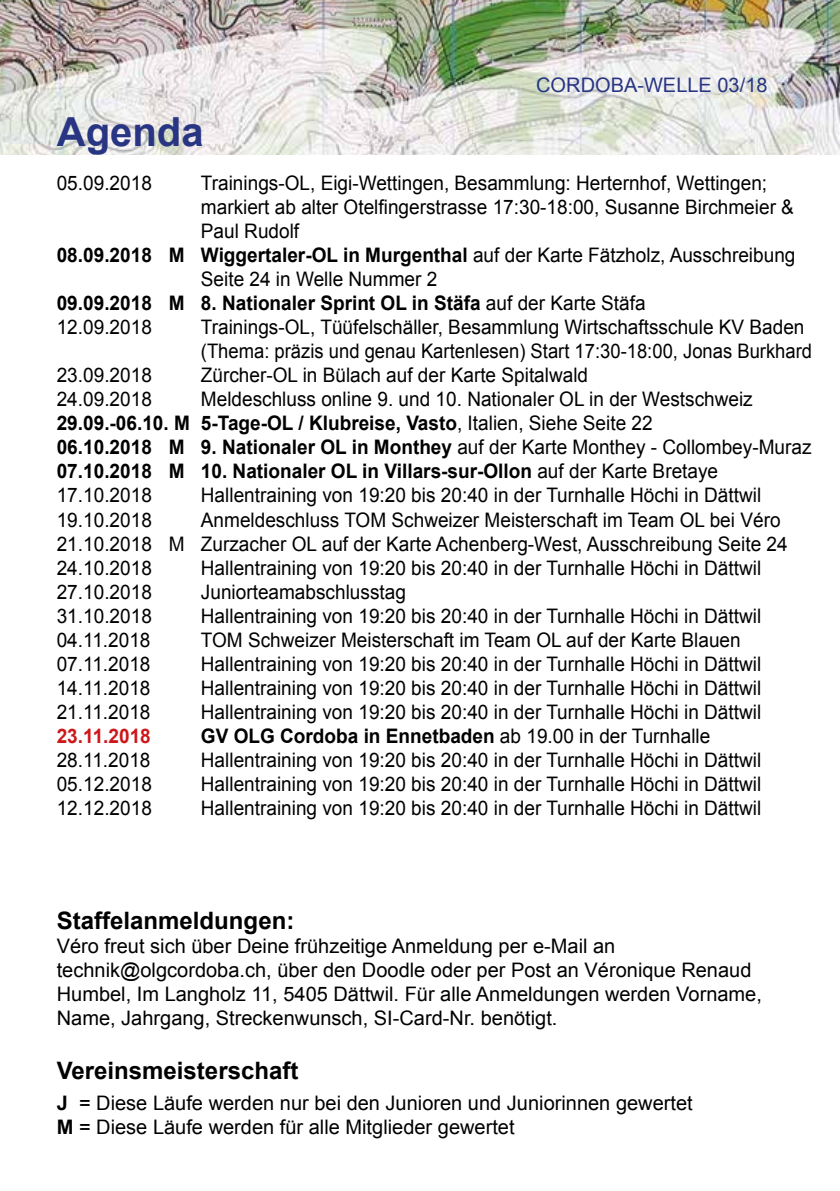
<style>
.page{position:relative;width:840px;height:1191px;background:#fff}
.page>*{position:absolute;margin:0;border:0;box-sizing:border-box;transform-origin:0 0}
.t1{font:700 40px "Arial";color:#283583}
.t2{font:700 24px "Arial";color:#000}
.t3{font:20px/24px "Arial";color:#000;scale:.95 1}
.t4{font:20px/24px "Arial";color:#000}
.t5{font:700 20px "Arial";color:#000;scale:.95 1}
.t6{font:20px "Arial";color:#283583}
.t7{font:700 20px "Arial";color:#cd171a;scale:.95 1}
.s1{font-weight:400}
.s2{font-weight:700}
</style>
<div class="page">
<img style="left:0;top:0;width:839px;height:154px">
<h1 class="t1" style="left:57px;top:105px;width:148px">Agenda</h1>
<p class="t6" style="left:536px;top:72px;width:233px">CORDOBA-WELLE 03/18</p>
<p class="t3" style="left:57px;top:171px;width:102px">05.09.2018</p>
<p class="t3" style="left:201px;top:171px;width:597px">Trainings-OL, Eigi-Wettingen, Besammlung: Herternhof, Wettingen;</p>
<p class="t3" style="left:201px;top:195px;width:625px">markiert ab alter Otelfingerstrasse 17:30-18:00, Susanne Birchmeier &amp;</p>
<p class="t3" style="left:201px;top:219px;width:105px">Paul Rudolf</p>
<p class="t5" style="left:57px;top:242px;width:778px">08.09.2018 M Wiggertaler-OL in Murgenthal <span class="s1">auf der Karte Fätzholz, Ausschreibung</span></p>
<p class="t3" style="left:201px;top:267px;width:250px">Seite 24 in Welle Nummer 2</p>
<p class="t5" style="left:57px;top:290px;width:621px">09.09.2018 M 8. Nationaler Sprint OL in Stäfa <span class="s1">auf der Karte Stäfa</span></p>
<p class="t3" style="left:57px;top:315px;width:102px">12.09.2018</p>
<p class="t3" style="left:201px;top:315px;width:644px">Trainings-OL, Tüüfelschäller, Besammlung Wirtschaftsschule KV Baden (Thema: präzis und genau Kartenlesen) Start 17:30-18:00, Jonas Burkhard</p>
<p class="t3" style="left:57px;top:363px;width:102px">23.09.2018</p>
<p class="t3" style="left:201px;top:363px;width:409px">Zürcher-OL in Bülach auf der Karte Spitalwald</p>
<p class="t3" style="left:57px;top:387px;width:102px">24.09.2018</p>
<p class="t3" style="left:57px;top:387px;width:795px;text-indent:144px">Meldeschluss online 9. und 10. Nationaler OL in der Westschweiz <span class="s2">29.09.-06.10. M 5-Tage-OL / Klubreise, Vasto</span>, Italien, Siehe Seite 22<br><span class="s2">06.10.2018 M 9. Nationaler OL in Monthey</span> auf der Karte Monthey - Collombey-Muraz <span class="s2">07.10.2018 M 10. Nationaler OL in Villars-sur-Ollon</span> auf der Karte Bretaye 17.10.2018</p>
<p class="t3" style="left:201px;top:483px;width:591px">Hallentraining von 19:20 bis 20:40 in der Turnhalle Höchi in Dättwil</p>
<p class="t3" style="left:57px;top:507px;width:770px;text-indent:144px">Anmeldeschluss TOM Schweizer Meisterschaft im Team OL bei Véro<br>21.10.2018 M Zurzacher OL auf der Karte Achenberg-West, Ausschreibung Seite 24<br>24.10.2018</p>
<p class="t3" style="left:57px;top:507px;width:102px">19.10.2018</p>
<p class="t3" style="left:201px;top:555px;width:591px">Hallentraining von 19:20 bis 20:40 in der Turnhalle Höchi in Dättwil</p>
<p class="t3" style="left:57px;top:579px;width:102px">27.10.2018</p>
<p class="t3" style="left:201px;top:579px;width:217px">Juniorteamabschlusstag</p>
<p class="t3" style="left:57px;top:603px;width:102px">31.10.2018</p>
<p class="t3" style="left:201px;top:603px;width:591px">Hallentraining von 19:20 bis 20:40 in der Turnhalle Höchi in Dättwil</p>
<p class="t3" style="left:57px;top:627px;width:100px">04.11.2018</p>
<p class="t3" style="left:201px;top:627px;width:569px">TOM Schweizer Meisterschaft im Team OL auf der Karte Blauen</p>
<p class="t3" style="left:57px;top:651px;width:100px">07.11.2018</p>
<p class="t3" style="left:201px;top:651px;width:591px">Hallentraining von 19:20 bis 20:40 in der Turnhalle Höchi in Dättwil</p>
<p class="t3" style="left:57px;top:675px;width:100px">14.11.2018</p>
<p class="t3" style="left:201px;top:675px;width:591px">Hallentraining von 19:20 bis 20:40 in der Turnhalle Höchi in Dättwil</p>
<p class="t3" style="left:57px;top:699px;width:100px">21.11.2018</p>
<p class="t3" style="left:201px;top:699px;width:591px">Hallentraining von 19:20 bis 20:40 in der Turnhalle Höchi in Dättwil</p>
<p class="t7" style="left:57px;top:722px;width:100px">23.11.2018</p>
<p class="t5" style="left:201px;top:722px;width:537px">GV OLG Cordoba in Ennetbaden <span class="s1">ab 19.00 in der Turnhalle</span></p>
<p class="t3" style="left:57px;top:747px;width:100px">28.11.2018</p>
<p class="t3" style="left:201px;top:747px;width:591px">Hallentraining von 19:20 bis 20:40 in der Turnhalle Höchi in Dättwil</p>
<p class="t3" style="left:57px;top:771px;width:102px">05.12.2018</p>
<p class="t3" style="left:201px;top:771px;width:591px">Hallentraining von 19:20 bis 20:40 in der Turnhalle Höchi in Dättwil</p>
<p class="t3" style="left:57px;top:795px;width:102px">12.12.2018</p>
<p class="t3" style="left:201px;top:795px;width:591px">Hallentraining von 19:20 bis 20:40 in der Turnhalle Höchi in Dättwil</p>
<p class="t2" style="left:57px;top:904px;width:239px">Staffelanmeldungen:</p>
<p class="t4" style="left:57px;top:934px;width:706px">Véro freut sich über Deine frühzeitige Anmeldung per e-Mail an technik@olgcordoba.ch, über den Doodle oder per Post an Véronique Renaud Humbel, Im Langholz 11, 5405 Dättwil. Für alle Anmeldungen werden Vorname, Name, Jahrgang, Streckenwunsch, SI-Card-Nr. benötigt.</p>
<p class="t2" style="left:57px;top:1054px;width:243px">Vereinsmeisterschaft</p>
<p class="t4" style="left:57px;top:1091px;width:637px"><span class="s2">J</span> = Diese Läufe werden nur bei den Junioren und Juniorinnen gewertet<br><span class="s2">M</span> = Diese Läufe werden für alle Mitglieder gewertet</p>
</div>
